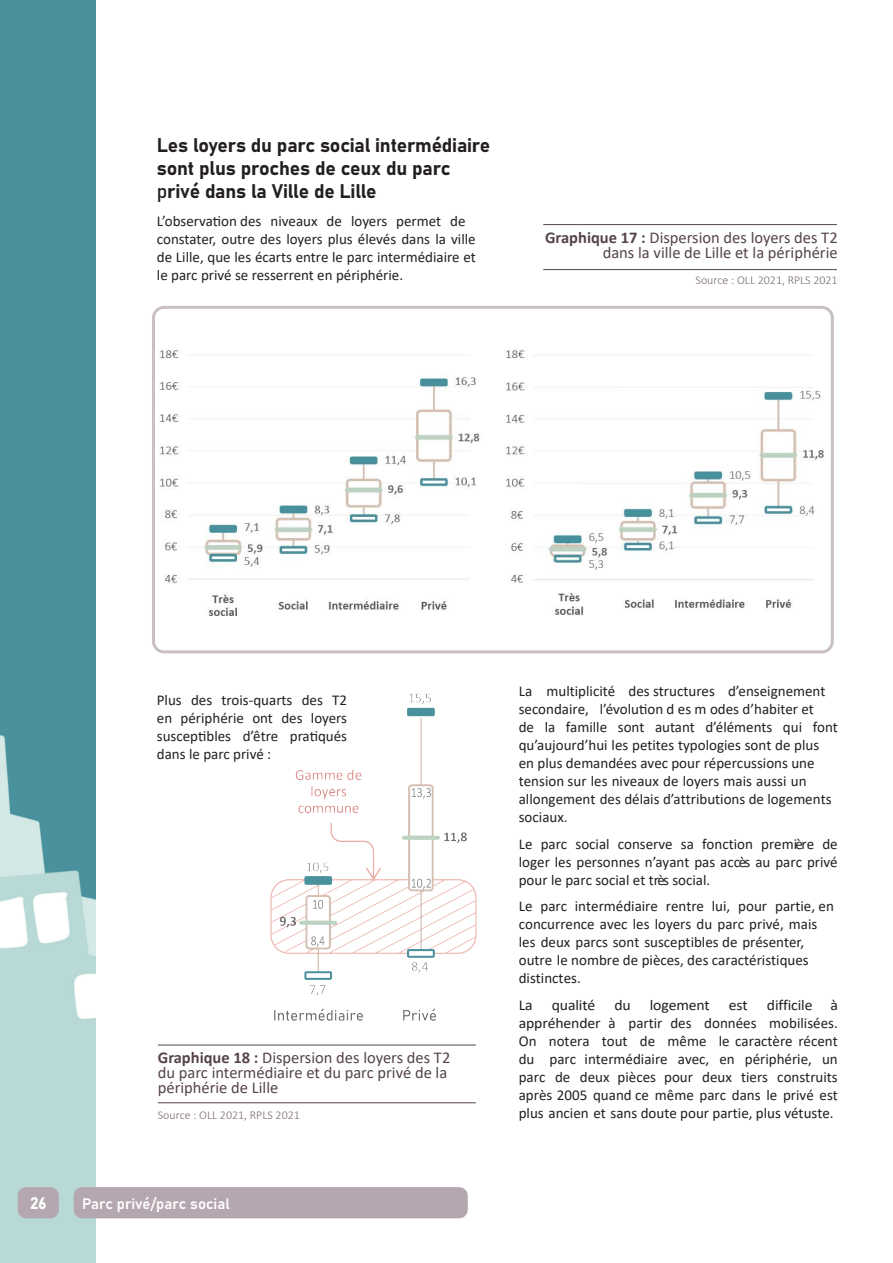
<style>
.page{position:relative;width:893px;height:1263px;background:#fff}
.page>*{position:absolute;margin:0;border:0;box-sizing:border-box;transform-origin:0 0}
.Titre_2{font:19.5px/23.4px "Bahnschrift";letter-spacing:-.01em;color:#231f20}
.Titre_figures{font:16.5px/15px "Calibri";color:#55444c;text-align:right}
.t1{font:16.5px "Bahnschrift";color:#fff}
.Titre_2-2{font:15px/18px "Calibri";color:#231f20}
.Titre_2-3{font:15px/18px "Calibri";color:#231f20;text-align:justify;scale:1.05 1}
.t2{font:15px "Bahnschrift";color:#fff}
.Sources{font:300 12px "Calibri";color:#776670}
.s1{font-weight:700}
</style>
<div class="page">
<div style="left:0;top:0;width:95px;height:1263px;background:#49919d"></div>
<img style="left:0;top:735px;width:95px;height:528px">
<div style="left:74px;top:1187px;width:394px;height:31px;background:#b5a7b0;border-radius:9px"></div>
<div style="left:18px;top:1187px;width:41px;height:31px;background:#b5a7b0;border-radius:9px"></div>
<div style="left:152px;top:306px;width:682px;height:347px;border:3px solid #c9c0c6;border-radius:11px"></div>
<img style="left:271px;top:693px;width:205px;height:328px">
<hr style="left:543px;top:224px;width:294px;height:1px;background:#55444c">
<hr style="left:543px;top:269px;width:294px;height:1px;background:#55444c">
<hr style="left:158px;top:1045px;width:318px;height:1px;background:#55444c">
<hr style="left:158px;top:1102px;width:318px;height:1px;background:#55444c">
<img style="left:159px;top:349px;width:665px;height:267px">
<p class="Titre_2" style="left:157px;top:132px;width:335px">Les loyers du parc social intermédiaire sont plus proches de ceux du parc privé dans la Ville de Lille</p>
<p class="Titre_2-2" style="left:157px;top:212px;width:320px">L’observation des niveaux de loyers permet de constater, outre des loyers plus élevés dans la ville de Lille, que les écarts entre le parc intermédiaire et le parc privé se resserrent en périphérie.</p>
<p class="Titre_figures" style="left:545px;top:230px;width:294px"><span class="s1">Graphique 17 :</span> Dispersion des loyers des T2 dans la ville de Lille et la périphérie</p>
<p class="Sources" style="left:696px;top:272px;width:144px">Source : OLL 2021, RPLS 2021</p>
<p class="Titre_2-2" style="left:157px;top:691px;width:192px;text-align:justify">Plus des trois-quarts des T2 en périphérie ont des loyers susceptibles d’être pratiqués dans le parc privé :</p>
<p class="Titre_2-2" style="left:519px;top:682px;width:320px">La multiplicité des structures d’enseignement secondaire, l’évolution d es m odes d’habiter et<br>de la famille sont autant d’éléments qui font qu’aujourd’hui les petites typologies sont de plus en plus demandées avec pour répercussions une tension sur les niveaux de loyers mais aussi un allongement des délais d’attributions de logements sociaux.</p>
<p class="Titre_2-2" style="left:519px;top:834px;width:320px;text-align:justify">Le parc social conserve sa fonction première de loger les personnes n’ayant pas accès au parc privé pour le parc social et très social.</p>
<p class="Titre_2-2" style="left:519px;top:897px;width:317px">Le parc intermédiaire rentre lui, pour partie, en concurrence avec les loyers du parc privé, mais les deux parcs sont susceptibles de présenter, outre le nombre de pièces, des caractéristiques distinctes.</p>
<p class="Titre_2-3" style="left:519px;top:995px;width:15px">La</p>
<p class="Titre_2-3" style="left:552px;top:995px;width:43px">qualité</p>
<p class="Titre_2-3" style="left:614px;top:995px;width:17px">du</p>
<p class="Titre_2-3" style="left:650px;top:995px;width:59px">logement</p>
<p class="Titre_2-3" style="left:729px;top:995px;width:20px">est</p>
<p class="Titre_2-3" style="left:519px;top:995px;width:306px;text-indent:248px">difficile à appréhender à partir des données mobilisées.<br>On notera tout de même le caractère récent du parc intermédiaire avec, en périphérie, un parc de deux pièces pour deux tiers construits après 2005 quand ce même parc dans le privé est plus ancien et sans doute pour partie, plus vétuste.</p>
<p class="Titre_figures" style="left:158px;top:1049px;width:294px;text-align:left"><span class="s1">Graphique 18 :</span> Dispersion des loyers des T2 du parc intermédiaire et du parc privé de la périphérie de Lille</p>
<p class="Sources" style="left:158px;top:1108px;width:144px">Source : OLL 2021, RPLS 2021</p>
<p class="t1" style="left:30px;top:1191px;width:18px">26</p>
<p class="t2" style="left:82px;top:1192px;width:149px">Parc privé/parc social</p>
</div>
